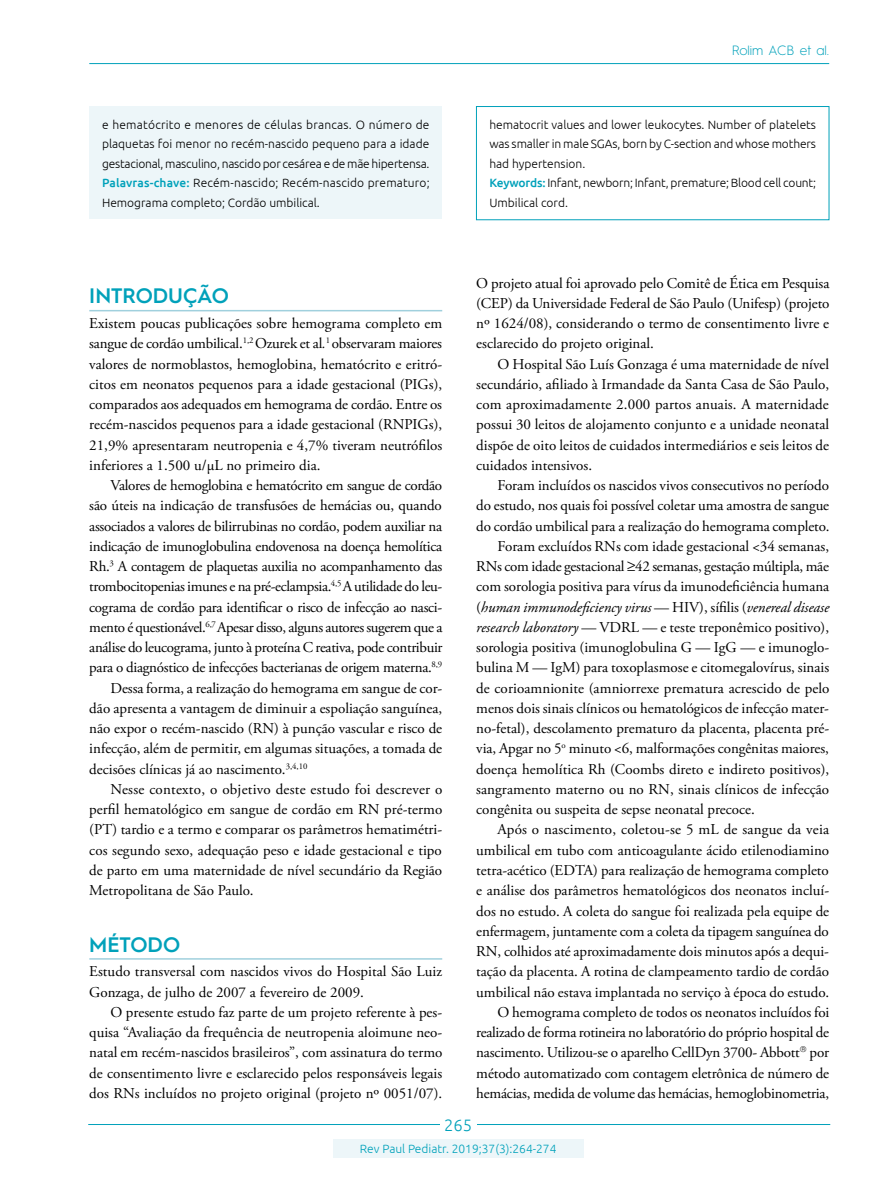
<style>
.page{position:relative;width:893px;height:1191px;background:#fff}
.page>*{position:absolute;margin:0;border:0;box-sizing:border-box;transform-origin:0 0}
.t1{font:600 21px "Hurme Geometric Sans 1";color:#00a1ba}
.t2{font:300 16.5px "Ubuntu";color:#00a1ba}
.t3{font:15px/20.2px "Adobe Garamond Pro";color:#000;text-align:justify}
.t4{font:15px "Adobe Garamond Pro";letter-spacing:-.02em;color:#000}
.t5{font:15px "Adobe Garamond Pro";letter-spacing:-.025em;color:#000}
.t6{font:italic 15px "Adobe Garamond Pro";letter-spacing:-.005em;color:#000}
.t7{font:300 13.5px "Hurme Geometric Sans 1";color:#00a1ba}
.t8{font:300 12px/19.5px "Ubuntu";color:#000;text-align:justify}
.t9{font:300 12px "Ubuntu";color:#00a1ba}
.s1{font-weight:500;color:#00a1ba}
.s2{font-style:italic}
.s3{font-style:normal}
</style>
<div class="page">
<hr style="left:88px;top:1124px;width:742px;height:1px;background:#00a1ba">
<hr style="left:89px;top:63px;width:740px;height:1px;background:#00a1ba">
<div style="left:440px;top:1111px;width:36px;height:25px;background:#fff"></div>
<div style="left:333px;top:1138px;width:250px;height:19px;background:#edf6f9"></div>
<hr style="left:89px;top:310px;width:353px;height:1px;background:#a0d0dd">
<hr style="left:89px;top:958px;width:353px;height:1px;background:#a0d0dd">
<div style="left:89px;top:106px;width:353px;height:113px;background:#edf6f9"></div>
<div style="left:476px;top:106px;width:353px;height:114px;border:1px solid #00a1ba"></div>
<p class="t7" style="left:732px;top:41px;width:99px">Rolim ACB et al.</p>
<p class="t8" style="left:102px;top:114px;width:329px">e hematócrito e menores de células brancas. O número de plaquetas foi menor no recém-nascido pequeno para a idade gestacional, masculino, nascido por cesárea e de mãe hipertensa.<br><span class="s1">Palavras-chave:</span> Recém-nascido; Recém-nascido prematuro; Hemograma completo; Cordão umbilical.</p>
<p class="t8" style="left:489px;top:114px;width:328px;text-align:left">hematocrit values and lower leukocytes. Number of platelets was smaller in male SGAs, born by C-section and whose mothers had hypertension.<br><span class="s1">Keywords:</span> Infant, newborn; Infant, premature; Blood cell count; Umbilical cord.</p>
<h1 class="t1" style="left:89px;top:281px;width:141px">INTRODUÇÃO</h1>
<p class="t3" style="left:89px;top:314px;width:355px">Existem poucas publicações sobre hemograma completo em sangue de cordão umbilical.<sup>1,2</sup> Ozurek et al<span class="s2">.</span><sup>1</sup> observaram maiores valores de normoblastos, hemoglobina, hematócrito e eritró&shy;citos em neonatos pequenos para a idade gestacional (PIGs), comparados aos adequados em hemograma de cordão. Entre os recém-nascidos pequenos para a idade gestacional (RNPIGs), 21,9% apresentaram neutropenia e 4,7% tiveram neutrófilos inferiores a 1.500 u/µL no primeiro dia.</p>
<p class="t4" style="left:111px;top:476px;width:333px">Valores de hemoglobina e hematócrito em sangue de cordão</p>
<p class="t3" style="left:89px;top:496px;width:354px">são úteis na indicação de transfusões de hemácias ou, quando</p>
<p class="t4" style="left:89px;top:517px;width:354px">associados a valores de bilirrubinas no cordão, podem auxiliar na</p>
<p class="t4" style="left:89px;top:537px;width:354px">indicação de imunoglobulina endovenosa na doença hemolítica</p>
<p class="t4" style="left:89px;top:557px;width:354px">Rh.<sup>3</sup> A contagem de plaquetas auxilia no acompanhamento das</p>
<p class="t5" style="left:89px;top:577px;width:355px">trombocitopenias imunes e na pré-eclampsia.<sup>4,5</sup> A utilidade do leu-</p>
<p class="t4" style="left:89px;top:598px;width:354px">cograma de cordão para identificar o risco de infecção ao nasci-</p>
<p class="t5" style="left:89px;top:618px;width:355px">mento é questionável.<sup>6,7</sup> Apesar disso, alguns autores sugerem que a</p>
<p class="t4" style="left:89px;top:638px;width:355px">análise do leucograma, junto à proteína C reativa, pode contribuir</p>
<p class="t4" style="left:89px;top:658px;width:354px">para o diagnóstico de infecções bacterianas de origem materna.<sup>8,9</sup></p>
<p class="t3" style="left:111px;top:678px;width:333px">Dessa forma, a realização do hemograma em sangue de cor-</p>
<p class="t3" style="left:89px;top:698px;width:354px">dão apresenta a vantagem de diminuir a espoliação sanguínea,</p>
<p class="t3" style="left:89px;top:719px;width:354px">não expor o recém-nascido (RN) à punção vascular e risco de</p>
<p class="t3" style="left:89px;top:739px;width:354px">infecção, além de permitir, em algumas situações, a tomada de</p>
<p class="t3" style="left:89px;top:759px;width:220px">decisões clínicas já ao nascimento.<sup>3,4,10</sup></p>
<p class="t3" style="left:111px;top:779px;width:333px">Nesse contexto, o objetivo deste estudo foi descrever o</p>
<p class="t3" style="left:89px;top:800px;width:355px">perfil hematológico em sangue de cordão em RN pré-termo</p>
<p class="t3" style="left:89px;top:820px;width:354px">(PT) tardio e a termo e comparar os parâmetros hematimétri-</p>
<p class="t3" style="left:89px;top:840px;width:354px">cos segundo sexo, adequação peso e idade gestacional e tipo</p>
<p class="t3" style="left:89px;top:860px;width:354px">de parto em uma maternidade de nível secundário da Região</p>
<p class="t3" style="left:89px;top:881px;width:166px">Metropolitana de São Paulo.</p>
<h1 class="t1" style="left:89px;top:929px;width:92px">MÉTODO</h1>
<p class="t3" style="left:89px;top:962px;width:354px">Estudo transversal com nascidos vivos do Hospital São Luiz<br>Gonzaga, de julho de 2007 a fevereiro de 2009.</p>
<p class="t3" style="left:89px;top:1002px;width:355px;text-indent:21px">O presente estudo faz parte de um projeto referente à pes&shy;quisa “Avaliação da frequência de neutropenia aloimune neo&shy;natal em recém-nascidos brasileiros”, com assinatura do termo de consentimento livre e esclarecido pelos responsáveis legais dos RNs incluídos no projeto original (projeto nº 0051/07).</p>
<p class="t3" style="left:476px;top:273px;width:355px">O projeto atual foi aprovado pelo Comitê de Ética em Pesquisa (CEP) da Universidade Federal de São Paulo (Unifesp) (projeto nº 1624/08), considerando o termo de consentimento livre e esclarecido do projeto original.</p>
<p class="t3" style="left:476px;top:354px;width:354px;text-indent:21px">O Hospital São Luís Gonzaga é uma maternidade de nível secundário, afiliado à Irmandade da Santa Casa de São Paulo, com aproximadamente 2.000 partos anuais. A maternidade possui 30 leitos de alojamento conjunto e a unidade neonatal dispõe de oito leitos de cuidados intermediários e seis leitos de cuidados intensivos.</p>
<p class="t3" style="left:497px;top:476px;width:333px">Foram incluídos os nascidos vivos consecutivos no período</p>
<p class="t3" style="left:476px;top:496px;width:354px">do estudo, nos quais foi possível coletar uma amostra de sangue</p>
<p class="t3" style="left:476px;top:516px;width:355px">do cordão umbilical para a realização do hemograma completo.</p>
<p class="t3" style="left:497px;top:536px;width:333px">Foram excluídos RNs com idade gestacional &lt;34 semanas,</p>
<p class="t3" style="left:476px;top:557px;width:354px">RNs com idade gestacional ≥42 semanas, gestação múltipla, mãe</p>
<p class="t3" style="left:476px;top:577px;width:354px">com sorologia positiva para vírus da imunodeficiência humana</p>
<p class="t6" style="left:476px;top:598px;width:354px"><span class="s3">(</span>human immunodeficiency virus <span class="s3">— HIV), sífilis (</span>venereal disease</p>
<p class="t3" style="left:476px;top:617px;width:354px"><span class="s2">research laboratory</span> — VDRL — e teste treponêmico positivo),</p>
<p class="t3" style="left:476px;top:638px;width:354px">sorologia positiva (imunoglobulina G — IgG — e imunoglo-</p>
<p class="t3" style="left:476px;top:658px;width:354px">bulina M — IgM) para toxoplasmose e citomegalovírus, sinais</p>
<p class="t3" style="left:476px;top:678px;width:355px">de corioamnionite (amniorrexe prematura acrescido de pelo</p>
<p class="t3" style="left:476px;top:698px;width:354px">menos dois sinais clínicos ou hematológicos de infecção mater-</p>
<p class="t3" style="left:476px;top:719px;width:354px">no-fetal), descolamento prematuro da placenta, placenta pré-</p>
<p class="t3" style="left:476px;top:739px;width:354px">via, Apgar no 5<sup>o</sup> minuto &lt;6, malformações congênitas maiores,</p>
<p class="t3" style="left:476px;top:759px;width:355px">doença hemolítica Rh (Coombs direto e indireto positivos),</p>
<p class="t3" style="left:476px;top:779px;width:354px">sangramento materno ou no RN, sinais clínicos de infecção</p>
<p class="t3" style="left:476px;top:800px;width:280px">congênita ou suspeita de sepse neonatal precoce.</p>
<p class="t3" style="left:497px;top:820px;width:333px">Após o nascimento, coletou-se 5 mL de sangue da veia</p>
<p class="t3" style="left:476px;top:840px;width:354px">umbilical em tubo com anticoagulante ácido etilenodiamino</p>
<p class="t3" style="left:476px;top:860px;width:354px">tetra-acético (EDTA) para realização de hemograma completo</p>
<p class="t3" style="left:476px;top:881px;width:354px">e análise dos parâmetros hematológicos dos neonatos incluí-</p>
<p class="t3" style="left:476px;top:901px;width:354px">dos no estudo. A coleta do sangue foi realizada pela equipe de</p>
<p class="t3" style="left:476px;top:921px;width:354px">enfermagem, juntamente com a coleta da tipagem sanguínea do</p>
<p class="t3" style="left:476px;top:941px;width:354px">RN, colhidos até aproximadamente dois minutos após a dequi-</p>
<p class="t3" style="left:476px;top:962px;width:354px">tação da placenta. A rotina de clampeamento tardio de cordão</p>
<p class="t3" style="left:476px;top:982px;width:354px">umbilical não estava implantada no serviço à época do estudo.</p>
<p class="t3" style="left:497px;top:1002px;width:333px">O hemograma completo de todos os neonatos incluídos foi</p>
<p class="t4" style="left:476px;top:1023px;width:354px">realizado de forma rotineira no laboratório do próprio hospital de</p>
<p class="t3" style="left:476px;top:1043px;width:354px">nascimento. Utilizou-se o aparelho CellDyn 3700- Abbott por</p>
<p class="t3" style="left:476px;top:1063px;width:354px">método automatizado com contagem eletrônica de número de</p>
<p class="t3" style="left:476px;top:1083px;width:354px">hemácias, medida de volume das hemácias, hemoglobinometria,</p>
<p class="t2" style="left:444px;top:1114px;width:29px">265</p>
<p class="t9" style="left:360px;top:1141px;width:198px">Rev Paul Pediatr. 2019;37(3):264-274</p>
</div>
